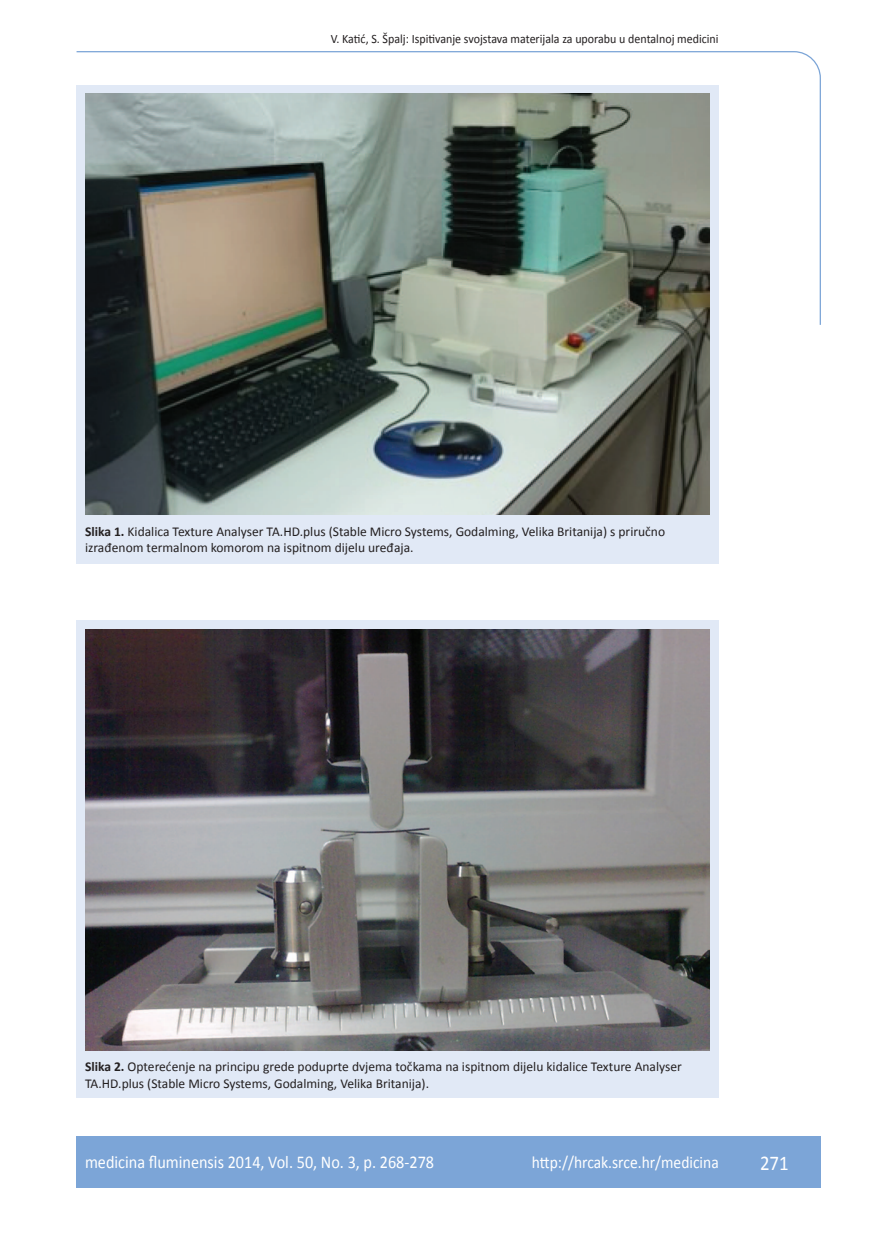
<style>
.page{position:relative;width:872px;height:1234px;background:#fff}
.page>*{position:absolute;margin:0;border:0;box-sizing:border-box;transform-origin:0 0}
.t1{font:21px "Calibri";color:#fff;scale:.9 1}
.t2{font:18px "Calibri";color:#fff;scale:.9 1}
.t3{font:17.25px "Calibri";color:#fff;scale:.9 1}
.t4{font:13.5px/16.5px "Calibri";color:#231f20}
.t5{font:12.75px "Calibri";color:#231f20;scale:.94 1}
.s1{font-weight:700}
</style>
<div class="page">
<svg style="left:76px;top:51px;width:745px;height:275px"></svg>
<div style="left:77px;top:1135px;width:744px;height:51px;background:#7ca5d7"></div>
<div style="left:77px;top:85px;width:642px;height:478px;background:#e1e9f6"></div>
<img style="left:85px;top:94px;width:625px;height:420px">
<div style="left:77px;top:620px;width:642px;height:477px;background:#e1e9f6"></div>
<img style="left:85px;top:629px;width:625px;height:421px">
<p class="t5" style="left:331px;top:30px;width:414px">V. Katić, S. Špalj: Ispitivanje svojstava materijala za uporabu u dentalnoj medicini</p>
<p class="t4" style="left:85px;top:522px;width:581px"><span class="s1">Slika 1.</span> Kidalica Texture Analyser TA.HD.plus (Stable Micro Systems, Godalming, Velika Britanija) s priručno izrađenom termalnom komorom na ispitnom dijelu uređaja.</p>
<p class="t4" style="left:85px;top:1057px;width:598px"><span class="s1">Slika 2.</span> Opterećenje na principu grede poduprte dvjema točkama na ispitnom dijelu kidalice Texture Analyser<br>TA.HD.plus (Stable Micro Systems, Godalming, Velika Britanija).</p>
<h2 class="t2" style="left:85px;top:1150px;width:389px">medicina fluminensis 2014, Vol. 50, No. 3, p. 268-278</h2>
<p class="t3" style="left:532px;top:1151px;width:209px">http://hrcak.srce.hr/medicina</p>
<h1 class="t1" style="left:760px;top:1149px;width:33px">271</h1>
</div>
